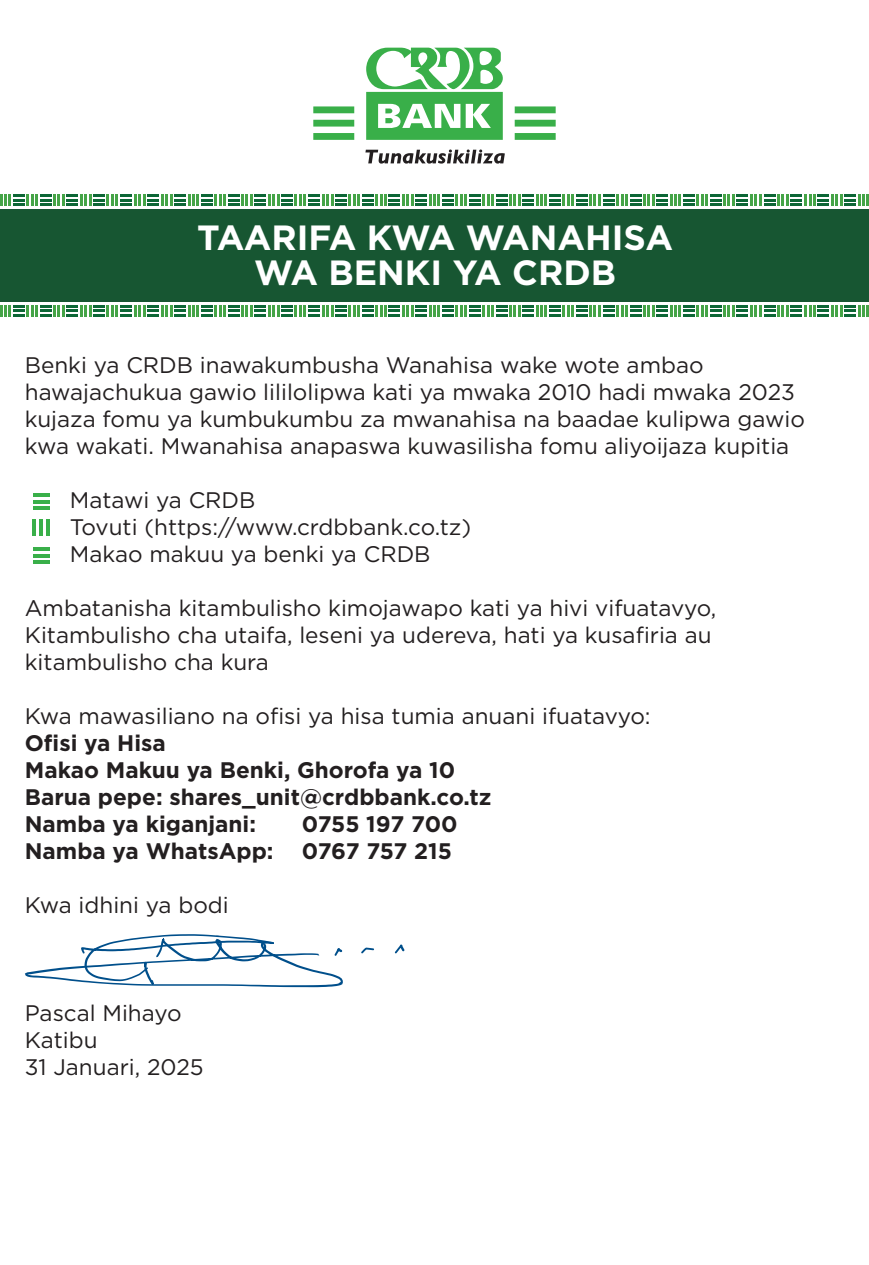
<style>
.page{position:relative;width:869px;height:1265px;background:#fff}
.page>*{position:absolute;margin:0;border:0;box-sizing:border-box;transform-origin:0 0}
.t1{font:700 35px "Gotham";color:#fff}
.t2{font:22.57px/26.9px "Gotham";color:#231f20}
.t3{font:700 22.57px "Gotham";color:#231f20}
.t4{font:700 22.57px "Gotham";letter-spacing:-.02em;color:#231f20}
</style>
<div class="page">
<div style="left:0;top:209px;width:868px;height:93px;background:#175632"></div>
<svg style="left:0;top:195px;width:868px;height:11px"></svg>
<svg style="left:0;top:305px;width:868px;height:11px"></svg>
<div style="left:313px;top:133px;width:41px;height:7px;background:#39af49"></div>
<div style="left:313px;top:120px;width:41px;height:7px;background:#39af49"></div>
<div style="left:514px;top:133px;width:41px;height:7px;background:#39af49"></div>
<div style="left:514px;top:120px;width:41px;height:7px;background:#39af49"></div>
<div style="left:313px;top:106px;width:41px;height:7px;background:#39af49"></div>
<div style="left:514px;top:106px;width:41px;height:7px;background:#39af49"></div>
<svg style="left:366px;top:48px;width:136px;height:92px"></svg>
<svg style="left:365px;top:150px;width:139px;height:14px"></svg>
<svg style="left:25px;top:934px;width:318px;height:53px"></svg>
<svg style="left:361px;top:948px;width:13px;height:5px"></svg>
<svg style="left:394px;top:944px;width:10px;height:9px"></svg>
<hr style="left:33px;top:507px;width:16px;height:3px;background:#39af49">
<hr style="left:33px;top:500px;width:16px;height:3px;background:#39af49">
<hr style="left:33px;top:493px;width:16px;height:4px;background:#39af49">
<hr style="left:33px;top:561px;width:16px;height:3px;background:#39af49">
<hr style="left:33px;top:554px;width:16px;height:3px;background:#39af49">
<hr style="left:33px;top:547px;width:16px;height:4px;background:#39af49">
<hr style="left:46px;top:519px;width:3px;height:17px;background:#39af49">
<hr style="left:39px;top:519px;width:4px;height:17px;background:#39af49">
<hr style="left:33px;top:519px;width:3px;height:17px;background:#39af49">
<p class="t1" style="left:197px;top:214px;width:477px">TAARIFA KWA WANAHISA</p>
<p class="t1" style="left:254px;top:249px;width:363px">WA BENKI YA CRDB</p>
<p class="t2" style="left:25px;top:351px;width:781px">Benki ya CRDB inawakumbusha Wanahisa wake wote ambao hawajachukua gawio lililolipwa kati ya mwaka 2010 hadi mwaka 2023 kujaza fomu ya kumbukumbu za mwanahisa na baadae kulipwa gawio kwa wakati. Mwanahisa anapaswa kuwasilisha fomu aliyoijaza kupitia</p>
<p class="t2" style="left:70px;top:486px;width:187px">Matawi ya CRDB</p>
<p class="t2" style="left:70px;top:513px;width:402px">Tovuti (https://www.crdbbank.co.tz)</p>
<p class="t2" style="left:70px;top:540px;width:362px">Makao makuu ya benki ya CRDB</p>
<p class="t2" style="left:25px;top:594px;width:692px">Ambatanisha kitambulisho kimojawapo kati ya hivi vifuatavyo,<br>Kitambulisho cha utaifa, leseni ya udereva, hati ya kusafiria au kitambulisho cha kura</p>
<p class="t2" style="left:25px;top:702px;width:627px">Kwa mawasiliano na ofisi ya hisa tumia anuani ifuatavyo:</p>
<p class="t3" style="left:25px;top:728px;width:142px">Ofisi ya Hisa</p>
<p class="t3" style="left:25px;top:755px;width:431px">Makao Makuu ya Benki, Ghorofa ya 10</p>
<p class="t3" style="left:25px;top:782px;width:468px">Barua pepe: shares_unit@crdbbank.co.tz</p>
<p class="t3" style="left:25px;top:809px;width:233px">Namba ya kiganjani:</p>
<p class="t3" style="left:302px;top:809px;width:157px">0755 197 700</p>
<p class="t3" style="left:25px;top:836px;width:250px">Namba ya WhatsApp:</p>
<p class="t4" style="left:302px;top:836px;width:151px">0767 757 215</p>
<p class="t2" style="left:25px;top:891px;width:205px">Kwa idhini ya bodi</p>
<p class="t2" style="left:25px;top:999px;width:158px">Pascal Mihayo</p>
<p class="t2" style="left:25px;top:1026px;width:74px">Katibu</p>
<p class="t2" style="left:25px;top:1053px;width:180px">31 Januari, 2025</p>
</div>
